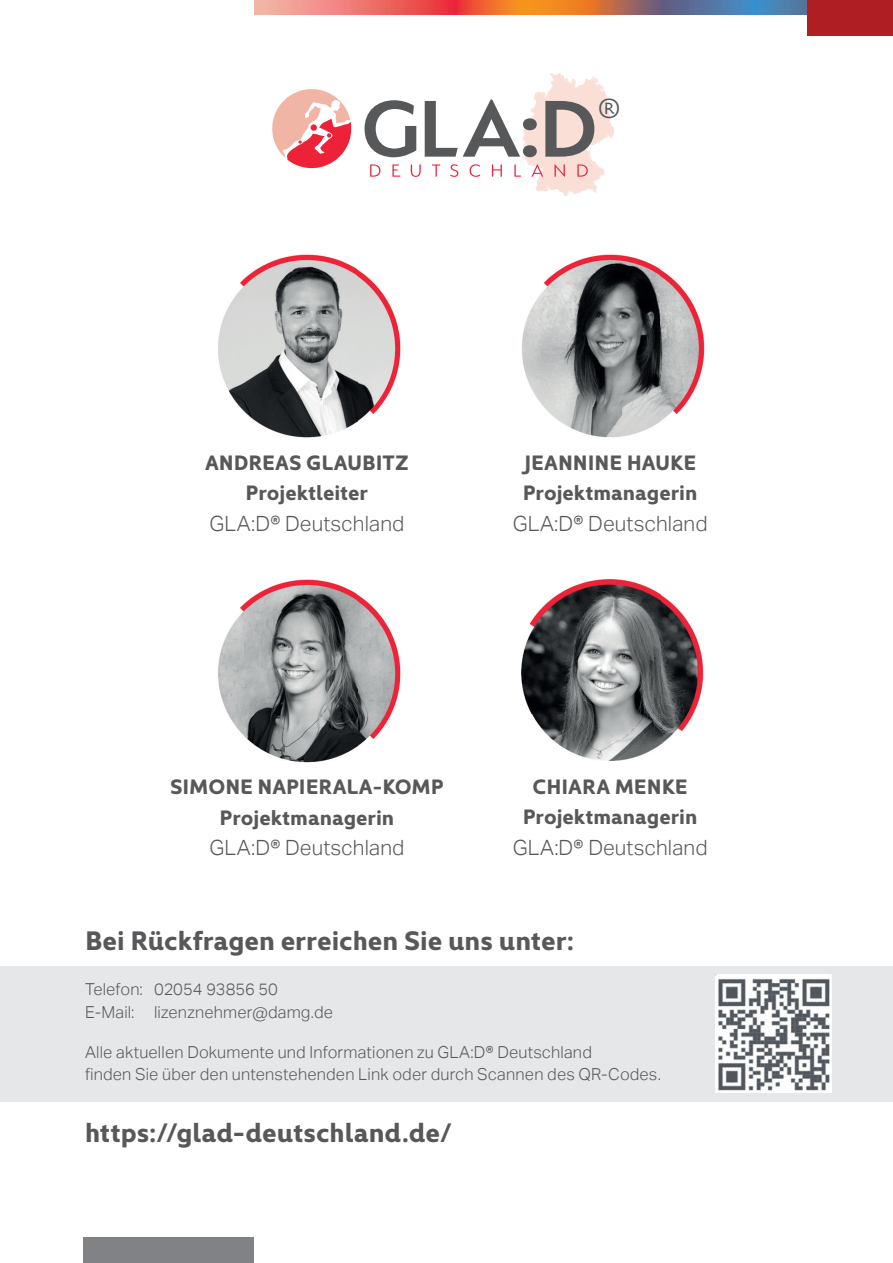
<style>
.page{position:relative;width:893px;height:1263px;background:#fff}
.page>*{position:absolute;margin:0;border:0;box-sizing:border-box;transform-origin:0 0}
.t1{font:300 31.05px "Serenity";color:#57585a}
.t2{font:700 27px "Kyrial Display Pro";color:#57585a}
.t3{font:700 21px/30.5px "Kyrial Display Pro";color:#57585a;text-align:center}
.t4{font:300 21px "Aktiv Grotesk";letter-spacing:.005em;color:#57585a}
.t5{font:300 16.5px/22.5px "Aktiv Grotesk";letter-spacing:.01em;color:#57585a}
</style>
<div class="page">
<div style="left:0;top:966px;width:893px;height:135px;background:#e6e7e9"></div>
<img style="left:716px;top:975px;width:115px;height:118px">
<svg style="left:365px;top:73px;width:249px;height:123px"></svg>
<svg style="left:272px;top:89px;width:79px;height:80px"></svg>
<img style="left:218px;top:579px;width:183px;height:184px">
<img style="left:218px;top:254px;width:183px;height:184px">
<img style="left:522px;top:254px;width:183px;height:184px">
<svg style="left:255px;top:0;width:553px;height:15px"></svg>
<div style="left:83px;top:1237px;width:170px;height:26px;background:#808285"></div>
<div style="left:808px;top:0;width:85px;height:35px;background:#af1e22"></div>
<img style="left:522px;top:578px;width:182px;height:182px">
<h1 class="t1" style="left:598px;top:92px;width:24px">®</h1>
<p class="t3" style="left:205px;top:446px;width:205px">ANDREAS GLAUBITZ<br>Projektleiter</p>
<p class="t4" style="left:209px;top:511px;width:196px">GLA:D® Deutschland</p>
<p class="t3" style="left:523px;top:446px;width:176px;text-align:left">JEANNINE HAUKE<br>Projektmanagerin</p>
<p class="t4" style="left:513px;top:511px;width:196px">GLA:D® Deutschland</p>
<p class="t3" style="left:170px;top:770px;width:275px">SIMONE NAPIERALA-KOMP<br>Projektmanagerin</p>
<p class="t4" style="left:209px;top:836px;width:196px">GLA:D® Deutschland</p>
<p class="t3" style="left:523px;top:770px;width:176px">CHIARA MENKE<br>Projektmanagerin</p>
<p class="t4" style="left:513px;top:835px;width:196px">GLA:D® Deutschland</p>
<h2 class="t2" style="left:85px;top:921px;width:491px">Bei Rückfragen erreichen Sie uns unter:</h2>
<p class="t5" style="left:85px;top:978px;width:250px">Telefon: 02054 93856 50<br>E-Mail: lizenznehmer@damg.de</p>
<p class="t5" style="left:85px;top:1040px;width:577px">Alle aktuellen Dokumente und Informationen zu GLA:D® Deutschland<br>finden Sie über den untenstehenden Link oder durch Scannen des QR-Codes.</p>
<h2 class="t2" style="left:85px;top:1113px;width:369px">https://glad-deutschland.de/</h2>
</div>
